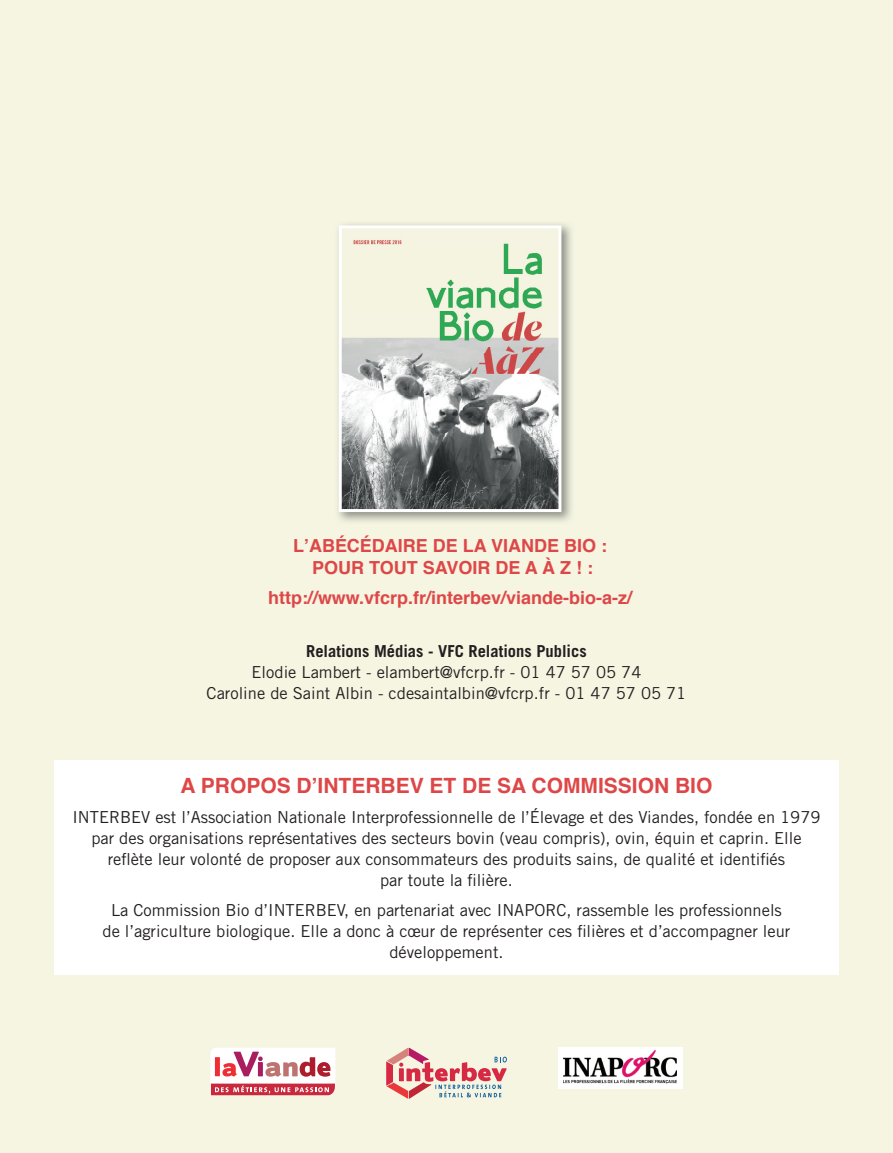
<style>
.page{position:relative;width:893px;height:1153px;background:#fff}
.page>*{position:absolute;margin:0;border:0;box-sizing:border-box;transform-origin:0 0}
.t1{font:700 21px "Helvetica";color:#de4748}
.t2{font:700 18px/21.6px "Helvetica";color:#de4748;text-align:center}
.t3{font:16.5px/21px "Trade Gothic";color:#231f20;text-align:center}
.t4{font:700 16.5px "Trade Gothic";color:#231f20}
</style>
<div class="page">
<div style="left:0;top:0;width:893px;height:1152px;background:#f5f5e2"></div>
<div style="left:54px;top:760px;width:785px;height:214px;background:#fff"></div>
<svg style="left:386px;top:1047px;width:121px;height:51px"></svg>
<svg style="left:210px;top:1047px;width:125px;height:48px;background:#e5aab2"></svg>
<div style="left:558px;top:1047px;width:124px;height:42px;background:#fff"></div>
<img style="left:564px;top:1050px;width:113px;height:33px">
<img style="left:338px;top:224px;width:234px;height:298px">
<img style="left:343px;top:229px;width:214px;height:279px">
<div style="left:339px;top:225px;width:222px;height:287px;border:3px solid #fff"></div>
<p class="t2" style="left:293px;top:534px;width:316px">L’ABÉCÉDAIRE DE LA VIANDE BIO :<br>POUR TOUT SAVOIR DE A À Z ! :</p>
<p class="t2" style="left:268px;top:585px;width:366px">http://www.vfcrp.fr/interbev/viande-bio-a-z/</p>
<p class="t4" style="left:306px;top:641px;width:282px">Relations Médias - VFC Relations Publics</p>
<p class="t3" style="left:207px;top:661px;width:481px">Elodie Lambert - elambert@vfcrp.fr - 01 47 57 05 74<br>Caroline de Saint Albin - cdesaintalbin@vfcrp.fr - 01 47 57 05 71</p>
<p class="t1" style="left:181px;top:767px;width:533px">A PROPOS D’INTERBEV ET DE SA COMMISSION BIO</p>
<p class="t3" style="left:72px;top:806px;width:750px">INTERBEV est l’Association Nationale Interprofessionnelle de l’Élevage et des Viandes, fondée en 1979 par des organisations représentatives des secteurs bovin (veau compris), ovin, équin et caprin. Elle reflète leur volonté de proposer aux consommateurs des produits sains, de qualité et identifiés<br>par toute la filière.</p>
<p class="t3" style="left:102px;top:898px;width:689px">La Commission Bio d’INTERBEV, en partenariat avec INAPORC, rassemble les professionnels de l’agriculture biologique. Elle a donc à cœur de représenter ces filières et d’accompagner leur développement.</p>
</div>
